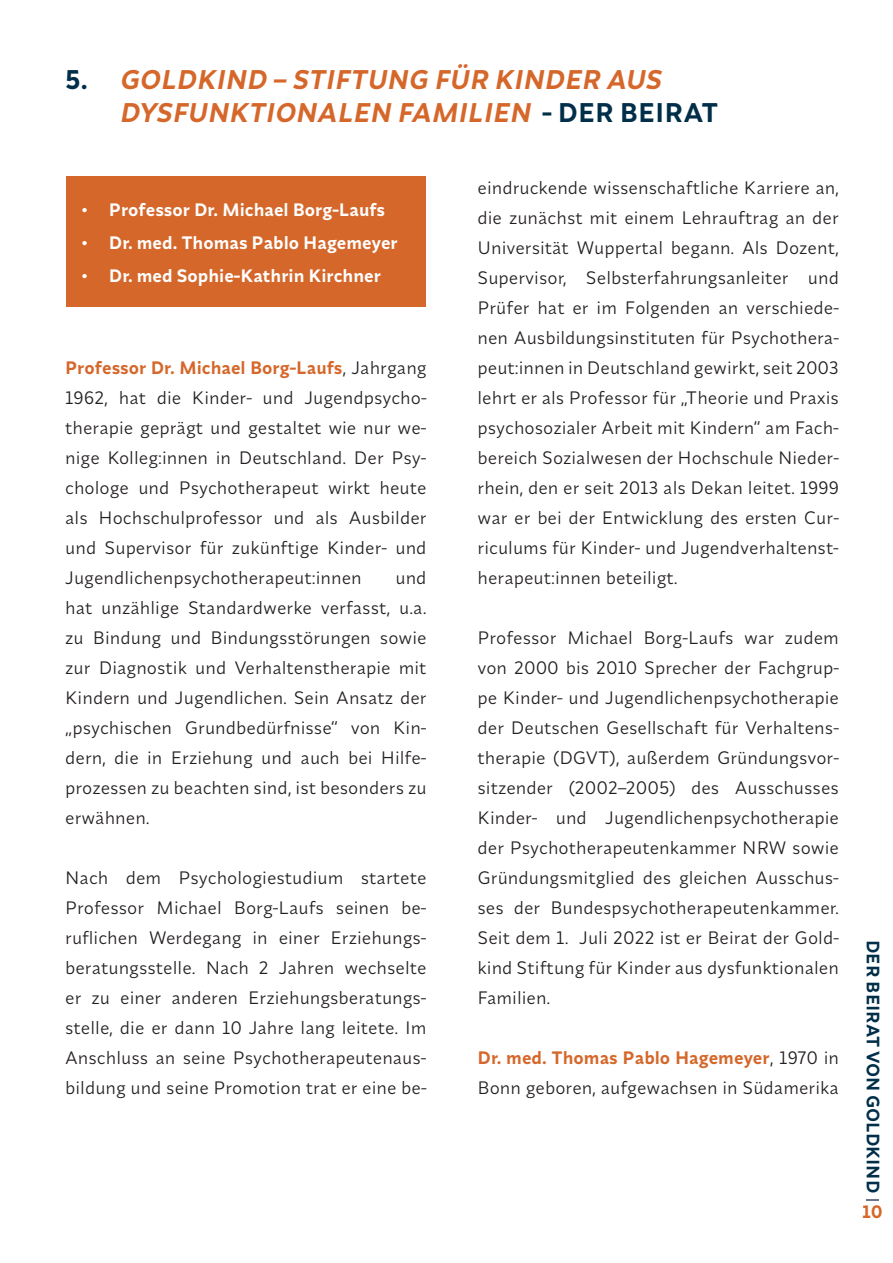
<style>
.page{position:relative;width:893px;height:1263px;background:#fff}
.page>*{position:absolute;margin:0;border:0;box-sizing:border-box;transform-origin:0 0}
.t1{font:italic 600 27px/33px "Synonym";color:#d5672a}
.t2{font:18px/30px "Synonym";color:#231f20;text-align:justify}
.t3{font:600 18px "Synonym";color:#fff}
.t4{font:600 18px "Synonym";color:#012e48}
.t5{font:600 18px "Synonym";color:#d5672a}
.s1{font-style:normal;color:#012e48}
.s2{font-weight:700}
.s3{font-weight:600;color:#d5672a}
</style>
<div class="page">
<div style="left:66px;top:176px;width:360px;height:130px;background:#d5672a"></div>
<svg style="left:866px;top:1199px;width:13px;height:1px"></svg>
<h1 class="t1" style="left:119px;top:63px;width:601px;text-indent:-54px"><span class="s1">5 .</span> GOLDKIND – STIFTUNG FÜR KINDER AUS<br>DYSFUNKTIONALEN FAMILIEN <span class="s1">- D E R B E I R AT</span></h1>
<p class="t3" style="left:82px;top:198px;width:305px"><span class="s2">•</span> Professor Dr. Michael Borg-Laufs</p>
<p class="t3" style="left:82px;top:231px;width:318px"><span class="s2">•</span> Dr. med. Thomas Pablo Hagemeyer</p>
<p class="t3" style="left:82px;top:264px;width:301px"><span class="s2">•</span> Dr. med Sophie-Kathrin Kirchner</p>
<p class="t2" style="left:65px;top:352px;width:363px"><span class="s3">Professor Dr. Michael Borg-Laufs</span>, Jahrgang 1962, hat die Kinder- und Jugendpsycho&shy;therapie geprägt und gestaltet wie nur we&shy;nige Kolleg:innen in Deutschland. Der Psy&shy;chologe und Psychotherapeut wirkt heute als Hochschulprofessor und als Ausbilder und Supervisor für zukünftige Kinder- und Jugendlichenpsychotherapeut:innen</p>
<p class="t2" style="left:65px;top:562px;width:363px;text-indent:330px">und hat unzählige Standardwerke verfasst, u.a. zu Bindung und Bindungsstörungen sowie zur Diagnostik und Verhaltenstherapie mit Kindern und Jugendlichen. Sein Ansatz der „psychischen Grundbedürfnisse“ von Kin&shy;dern, die in Erziehung und auch bei Hilfe&shy;prozessen zu beachten sind, ist besonders zu erwähnen.</p>
<p class="t2" style="left:65px;top:862px;width:363px">Nach dem Psychologiestudium startete Professor Michael Borg-Laufs seinen be&shy;ruflichen Werdegang in einer Erziehungs&shy;beratungsstelle. Nach 2 Jahren wechselte er zu einer anderen Erziehungsberatungs&shy;stelle, die er dann 10 Jahre lang leitete. Im Anschluss an seine Psychotherapeutenaus&shy;bildung und seine Promotion trat er eine be-</p>
<p class="t2" style="left:478px;top:172px;width:363px">eindruckende wissenschaftliche Karriere an, die zunächst mit einem Lehrauftrag an der Universität Wuppertal begann. Als Dozent, Supervisor, Selbsterfahrungsanleiter und Prüfer hat er im Folgenden an verschiede&shy;nen Ausbildungsinstituten für Psychothera&shy;peut:innen in Deutschland gewirkt, seit 2003 lehrt er als Professor für „Theorie und Praxis psychosozialer Arbeit mit Kindern“ am Fach&shy;bereich Sozialwesen der Hochschule Nieder&shy;rhein, den er seit 2013 als Dekan leitet. 1999 war er bei der Entwicklung des ersten Cur&shy;riculums für Kinder- und Jugendverhaltenst&shy;herapeut:innen beteiligt.</p>
<p class="t2" style="left:478px;top:622px;width:363px">Professor Michael Borg-Laufs war zudem von 2000 bis 2010 Sprecher der Fachgrup&shy;pe Kinder- und Jugendlichenpsychotherapie der Deutschen Gesellschaft für Verhaltens&shy;therapie (DGVT), außerdem Gründungsvor&shy;sitzender (2002–2005) des Ausschusses Kinder- und Jugendlichenpsychotherapie der Psychotherapeutenkammer NRW sowie Gründungsmitglied des gleichen Ausschus&shy;ses der Bundespsychotherapeutenkammer.<br>Seit dem 1. Juli 2022 ist er Beirat der Gold&shy;kind Stiftung für Kinder aus dysfunktionalen Familien.</p>
<p class="t2" style="left:478px;top:1042px;width:363px"><span class="s3">Dr. med. Thomas Pablo Hagemeyer</span>, 1970 in<br>Bonn geboren, aufgewachsen in Südamerika</p>
<p class="t4" style="left:885px;top:940px;width:255px;rotate:90deg">DER BEIRAT VON GOLDKIND</p>
<p class="t5" style="left:862px;top:1201px;width:22px">10</p>
</div>
